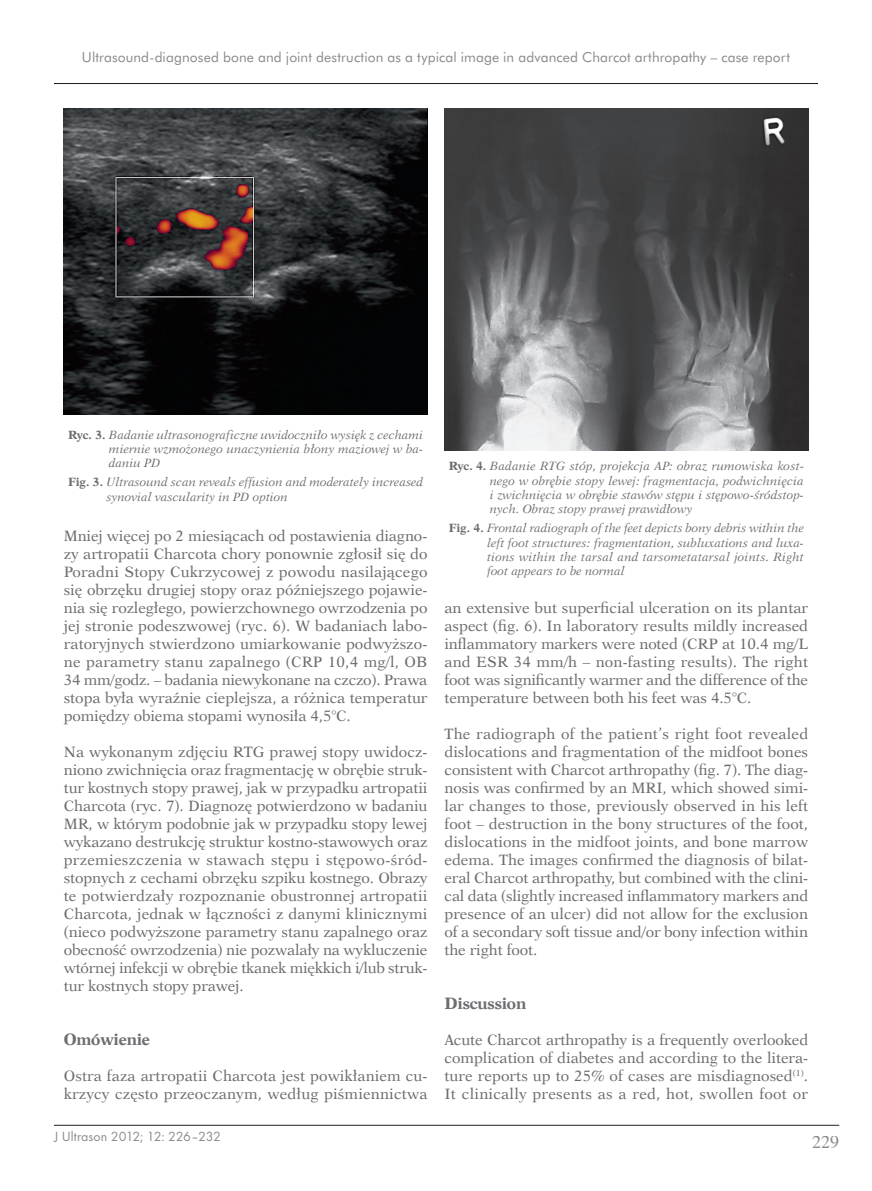
<style>
.page{position:relative;width:872px;height:1191px;background:#fff}
.page>*{position:absolute;margin:0;border:0;box-sizing:border-box;transform-origin:0 0}
.t1{font:18px "Times";color:#888a8d}
.t2{font:700 16.5px "Dutch 823 EU";letter-spacing:-.01em;color:#6c6d70}
.t3{font:15px/18px "Dutch 823 EU";letter-spacing:-.01em;color:#6c6d70;text-align:justify}
.t4{font:13.8px "Futura PL";letter-spacing:.01em;color:#888a8d}
.t5{font:13.8px "Pfutura";letter-spacing:-.005em;color:#888a8d}
.t6{font:italic 12px/14.4px "Dutch 823 EU";color:#6c6d70;text-align:justify}
.s1{font-weight:700;font-style:normal}
</style>
<div class="page">
<hr style="left:54px;top:1125px;width:785px;height:1px;background:#231f20">
<hr style="left:54px;top:83px;width:764px;height:1px;background:#231f20">
<img style="left:444px;top:108px;width:364px;height:342px">
<img style="left:64px;top:108px;width:363px;height:306px">
<p class="t4" style="left:82px;top:51px;width:709px">Ultrasound-diagnosed bone and joint destruction as a typical image in advanced Charcot arthropathy – case report</p>
<p class="t6" style="left:109px;top:427px;width:316px;text-indent:-41px"><span class="s1">Ryc. 3.</span> Badanie ultrasonograficzne uwidoczniło wysięk z cechami miernie wzmożonego unaczynienia błony maziowej w ba&shy;daniu PD</p>
<p class="t6" style="left:106px;top:474px;width:318px;text-indent:-38px"><span class="s1">Fig. 3.</span> Ultrasound scan reveals effusion and moderately increased synovial vascularity in PD option</p>
<p class="t3" style="left:64px;top:526px;width:365px">Mniej więcej po 2 miesiącach od postawienia diagno&shy;zy artropatii Charcota chory ponownie zgłosił się do Poradni Stopy Cukrzycowej z powodu nasilającego się obrzęku drugiej stopy oraz późniejszego pojawie&shy;nia się rozległego, powierzchownego owrzodzenia po jej stronie podeszwowej (ryc. 6). W badaniach labo&shy;ratoryjnych stwierdzono umiarkowanie podwyższo&shy;ne parametry stanu zapalnego (CRP 10,4 mg/l, OB 34 mm/godz. – badania niewykonane na czczo). Prawa stopa była wyraźnie cieplejsza, a różnica temperatur pomiędzy obiema stopami wynosiła 4,5°C.</p>
<p class="t3" style="left:64px;top:742px;width:365px">Na wykonanym zdjęciu RTG prawej stopy uwidocz&shy;niono zwichnięcia oraz fragmentację w obrębie struk&shy;tur kostnych stopy prawej, jak w przypadku artropatii Charcota (ryc. 7). Diagnozę potwierdzono w badaniu MR, w którym podobnie jak w przypadku stopy lewej wykazano destrukcję struktur kostno-stawowych oraz przemieszczenia w stawach stępu i stępowo-śród&shy;stopnych z cechami obrzęku szpiku kostnego. Obrazy te potwierdzały rozpoznanie obustronnej artropatii Charcota, jednak w łączności z danymi klinicznymi (nieco podwyższone parametry stanu zapalnego oraz obecność owrzodzenia) nie pozwalały na wykluczenie wtórnej infekcji w obrębie tkanek miękkich i/lub struk&shy;tur kostnych stopy prawej.</p>
<p class="t2" style="left:64px;top:1029px;width:88px">Omówienie</p>
<p class="t3" style="left:64px;top:1066px;width:365px">Ostra faza artropatii Charcota jest powikłaniem cu&shy;krzycy często przeoczanym, według piśmiennictwa</p>
<p class="t5" style="left:54px;top:1130px;width:169px">J Ultrason 2012; 12: 226–232</p>
<p class="t6" style="left:489px;top:459px;width:316px;text-indent:-41px"><span class="s1">Ryc. 4.</span> Badanie RTG stóp, projekcja AP: obraz rumowiska kost&shy;nego w obrębie stopy lewej: fragmentacja, podwichnięcia i zwichnięcia w obrębie stawów stępu i stępowo-śródstop&shy;nych. Obraz stopy prawej prawidłowy</p>
<p class="t6" style="left:487px;top:520px;width:318px;text-indent:-38px"><span class="s1">Fig. 4.</span> Frontal radiograph of the feet depicts bony debris within the left foot structures: fragmentation, subluxations and luxa&shy;tions within the tarsal and tarsometatarsal joints. Right foot appears to be normal</p>
<p class="t3" style="left:444px;top:598px;width:365px">an extensive but superficial ulceration on its plantar aspect (fig. 6). In laboratory results mildly increased inflammatory markers were noted (CRP at 10.4 mg/L and ESR 34 mm/h – non-fasting results). The right foot was significantly warmer and the difference of the temperature between both his feet was 4.5°C.</p>
<p class="t3" style="left:444px;top:724px;width:365px">The radiograph of the patient’s right foot revealed dislocations and fragmentation of the midfoot bones consistent with Charcot arthropathy (fig. 7). The diag&shy;nosis was confirmed by an MRI, which showed simi&shy;lar changes to those, previously observed in his left foot – destruction in the bony structures of the foot, dislocations in the midfoot joints, and bone marrow edema. The images confirmed the diagnosis of bilat&shy;eral Charcot arthropathy, but combined with the clini&shy;cal data (slightly increased inflammatory markers and presence of an ulcer) did not allow for the exclusion of a secondary soft tissue and/or bony infection within the right foot.</p>
<p class="t2" style="left:444px;top:993px;width:83px">Discussion</p>
<p class="t3" style="left:444px;top:1030px;width:365px">Acute Charcot arthropathy is a frequently overlooked complication of diabetes and according to the litera&shy;ture reports up to 25% of cases are misdiagnosed<sup>(1)</sup>.<br>It clinically presents as a red, hot, swollen foot or</p>
<p class="t1" style="left:812px;top:1134px;width:28px">229</p>
</div>
